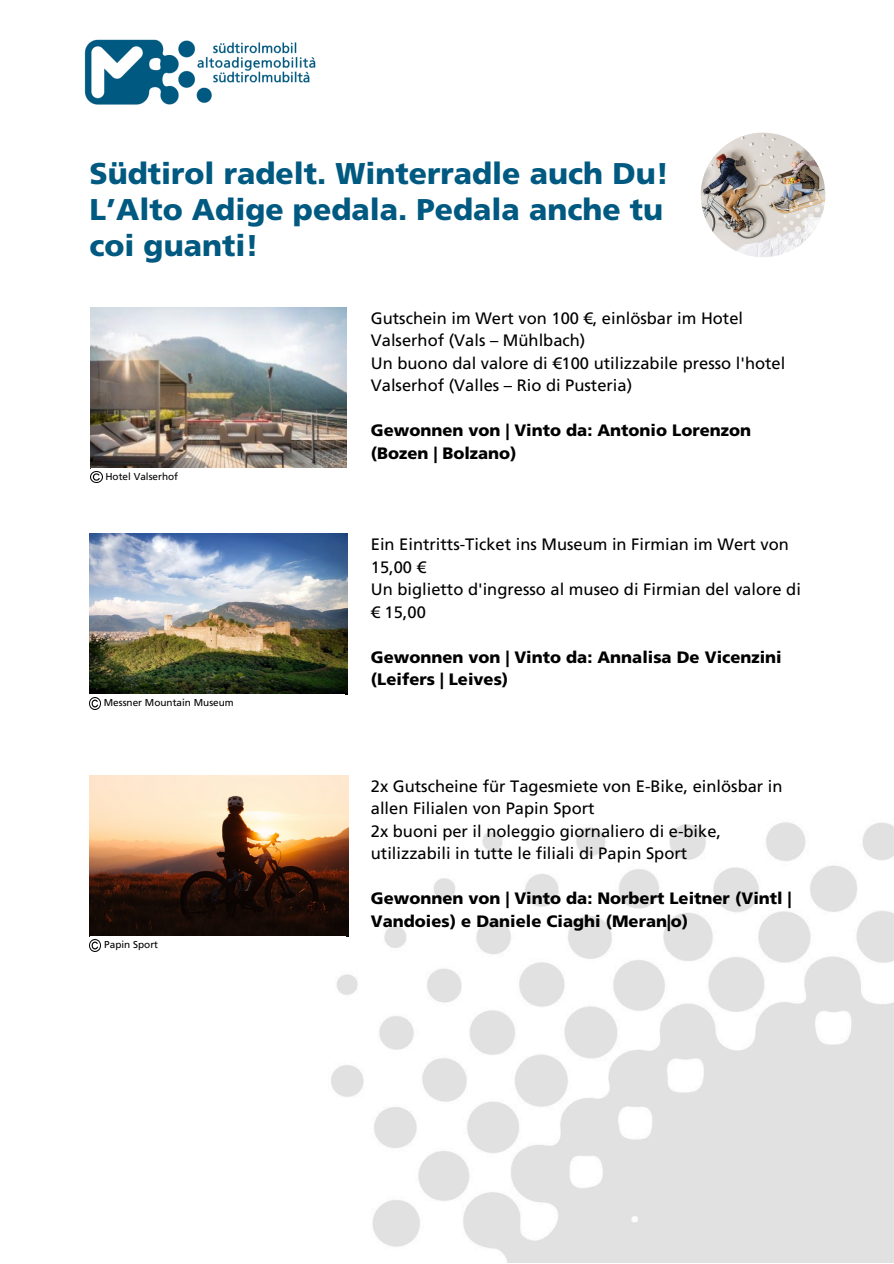
<style>
.page{position:relative;width:894px;height:1264px;background:#fff}
.page>*{position:absolute;margin:0;border:0;box-sizing:border-box;transform-origin:0 0}
.t1{font:900 30px/36px "Frutiger LT Std";color:#005980}
.t2{font:16.5px/22.5px "Frutiger LT Std";color:#000}
.t3{font:900 16.5px/22.5px "Frutiger LT Std";color:#000}
.t4{font:10.05px "Frutiger";color:#000}
</style>
<div class="page">
<img style="left:331px;top:819px;width:562px;height:443px">
<img style="left:84px;top:39px;width:232px;height:66px">
<img style="left:89px;top:533px;width:259px;height:161px">
<img style="left:91px;top:307px;width:255px;height:161px">
<svg style="left:91px;top:471px;width:11px;height:12px"></svg>
<img style="left:700px;top:133px;width:125px;height:124px;border-radius:50%">
<svg style="left:89px;top:698px;width:12px;height:11px"></svg>
<img style="left:90px;top:775px;width:258px;height:161px">
<div style="left:90px;top:936px;width:255px;height:15px;background:#fff"></div>
<svg style="left:90px;top:939px;width:11px;height:12px"></svg>
<p class="t1" style="left:89px;top:158px;width:581px">Südtirol radelt. Winterradle auch Du!<br>L’Alto Adige pedala. Pedala anche tu coi guanti!</p>
<p class="t4" style="left:105px;top:472px;width:74px">Hotel Valserhof</p>
<p class="t4" style="left:104px;top:698px;width:131px">Messner Mountain Museum</p>
<h3 class="t4" style="left:104px;top:940px;width:55px">Papin Sport</h3>
<p class="t2" style="left:371px;top:308px;width:416px">Gutschein im Wert von 100 €, einlösbar im Hotel Valserhof (Vals – Mü hlbach)<br>Un buono dal valore di €100 utilizzabile presso l'hotel Valserhof (Valles – Rio di Pusteria)</p>
<p class="t3" style="left:371px;top:421px;width:381px">Gewonnen von | Vinto da: Antonio Lorenzon (Bozen | Bolzano)</p>
<h3 class="t2" style="left:371px;top:534px;width:431px">Ein Eintritts-Ticket ins Museum in Firmian im Wert von<br>15,00 €<br>Un biglietto d'ingresso al museo di Firmian del valore di € 15,00</h3>
<h2 class="t3" style="left:371px;top:647px;width:412px">Gewonnen von | Vinto da: Annalisa De Vicenzini (Leifers | Leives)</h2>
<h2 class="t2" style="left:371px;top:776px;width:413px">2x Gutscheine für Tagesmiete von E-Bike, einlösbar in allen Filialen von Papin Sport<br>2x buoni per il noleggio giornaliero di e-bike, utilizzabili in tutte le filiali di Papin Sport</h2>
<p class="t3" style="left:371px;top:889px;width:422px">Gewonnen von | Vinto da: Norbert Leitner (Vintl |<br>Vandoies) e Daniele Ciaghi (Meran|o)</p>
</div>
